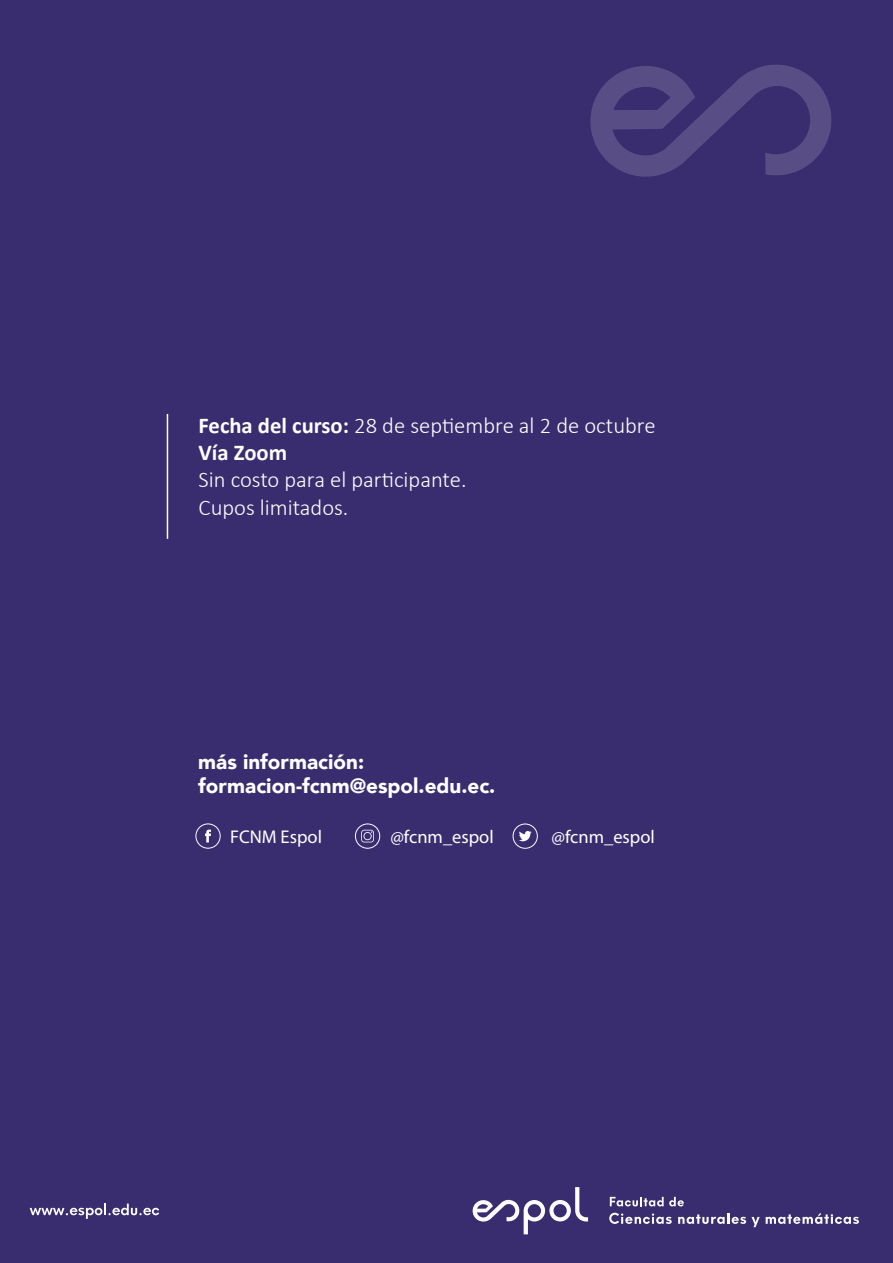
<style>
.page{position:relative;width:893px;height:1263px;background:#3a2d6f}
.page>*{position:absolute;margin:0;border:0;box-sizing:border-box;transform-origin:0 0}
.t1{font:300 22.65px/27.2px "Calibri";color:#fff}
.t2{font:900 20.7px/24.8px "Avenir";color:#fff}
.t3{font:18.45px "Myriad Pro";color:#fff}
.s1{font-weight:700}
</style>
<div class="page">
<svg style="left:195px;top:823px;width:26px;height:26px"></svg>
<svg style="left:513px;top:823px;width:25px;height:26px"></svg>
<svg style="left:355px;top:823px;width:25px;height:26px"></svg>
<svg style="left:590px;top:65px;width:241px;height:112px"></svg>
<hr style="left:167px;top:414px;width:1px;height:125px;background:#fff">
<svg style="left:30px;top:1203px;width:129px;height:16px"></svg>
<svg style="left:472px;top:1187px;width:116px;height:47px"></svg>
<svg style="left:610px;top:1197px;width:74px;height:9px"></svg>
<svg style="left:609px;top:1213px;width:63px;height:11px"></svg>
<svg style="left:678px;top:1213px;width:82px;height:14px"></svg>
<svg style="left:766px;top:1213px;width:93px;height:11px"></svg>
<p class="t1" style="left:199px;top:412px;width:458px"><span class="s1">Fecha del curso:</span> 28 de septiembre al 2 de octubre<br><span class="s1">Vía Zoom</span></p>
<p class="t1" style="left:199px;top:466px;width:270px">Sin costo para el participante.<br>Cupos limitados.</p>
<p class="t2" style="left:198px;top:748px;width:299px">más información: formacion-fcnm@espol.edu.ec.</p>
<p class="t3" style="left:230px;top:825px;width:94px">FCNM Espol</p>
<p class="t3" style="left:390px;top:825px;width:105px">@fcnm_espol</p>
<p class="t3" style="left:551px;top:825px;width:105px">@fcnm_espol</p>
</div>
